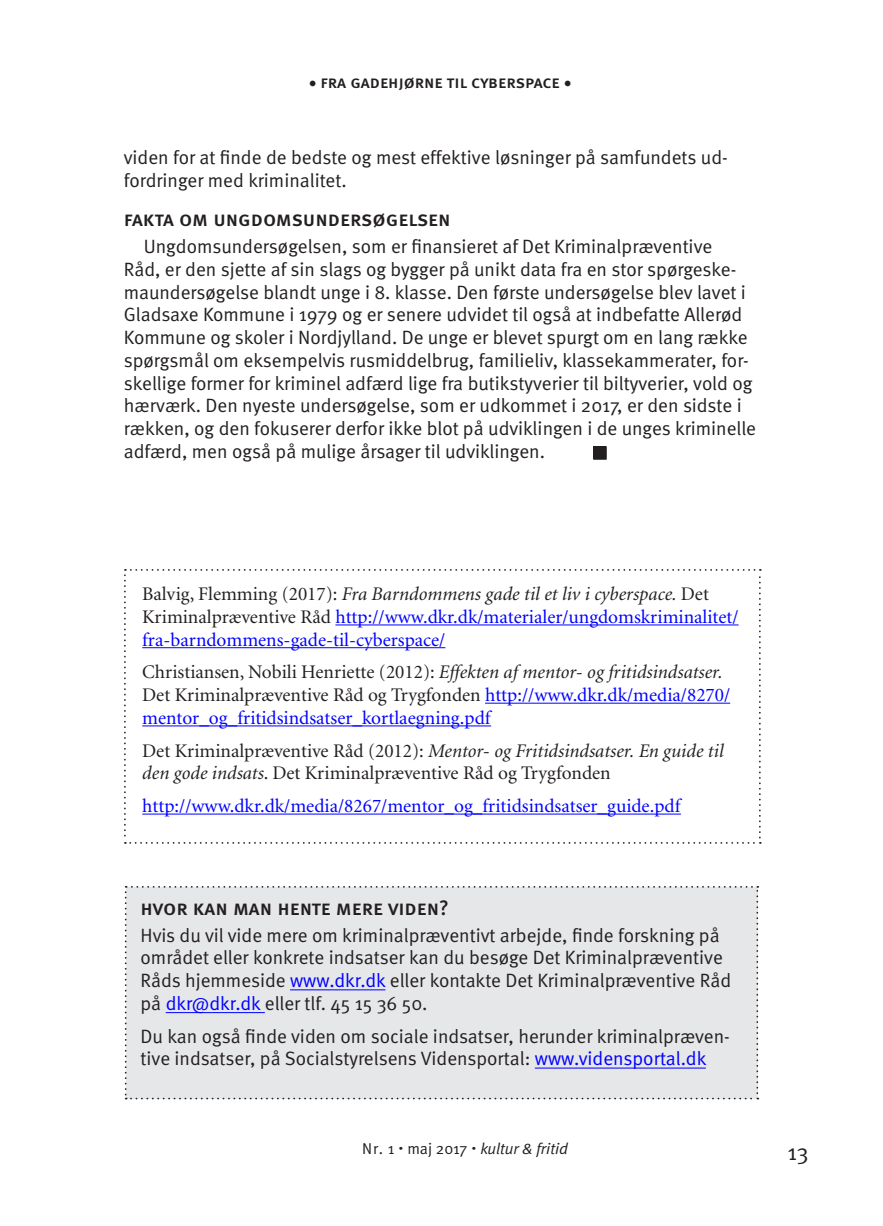
<style>
.page{position:relative;width:883px;height:1226px;background:#fff}
.page>*{position:absolute;margin:0;border:0;box-sizing:border-box;transform-origin:0 0}
.t1{font:22.75px "Meta Normal";color:#231f20}
.t2{font:21px "Meta Medium Caps";color:#231f20}
.t3{font:19.25px/22.8px "Meta Normal";color:#231f20}
.t4{font:19.25px/22.8px "Minion";color:#00f}
.t5{font:19.25px/22.8px "Minion";color:#231f20}
.t6{font:17.5px "Meta Medium Caps";color:#231f20}
.t7{font:italic 15.75px "Meta Normal";color:#231f20}
.s1{color:#231f20}
.s2{font-style:italic;color:#231f20}
.s3{font-style:italic}
.s4{color:#00f}
.s5{font-style:normal}
</style>
<div class="page">
<svg style="left:594px;top:446px;width:12px;height:11px"></svg>
<div style="left:594px;top:447px;width:12px;height:12px;border:1px solid #231f20"></div>
<div style="left:125px;top:886px;width:633px;height:213px;background:#e6e7e9"></div>
<hr style="left:290px;top:989px;width:95px;height:1px;background:#00f">
<hr style="left:166px;top:1012px;width:99px;height:1px;background:#00f">
<hr style="left:535px;top:1067px;width:171px;height:1px;background:#00f">
<svg style="left:124px;top:569px;width:637px;height:274px"></svg>
<hr style="left:335px;top:624px;width:404px;height:1px;background:#00f">
<hr style="left:142px;top:647px;width:303px;height:1px;background:#00f">
<hr style="left:485px;top:702px;width:245px;height:1px;background:#00f">
<hr style="left:142px;top:725px;width:349px;height:1px;background:#00f">
<hr style="left:142px;top:813px;width:539px;height:1px;background:#00f">
<p class="t6" style="left:309px;top:72px;width:264px">• fra gadehjørne til cyberspace •</p>
<p class="t3" style="left:124px;top:146px;width:605px">viden for at finde de bedste og mest effektive løsninger på samfundets ud&shy;fordringer med kriminalitet.</p>
<p class="t2" style="left:124px;top:207px;width:328px">fakta om ungdomsundersøgelsen</p>
<p class="t3" style="left:124px;top:235px;width:634px;text-indent:20px">Ungdomsundersøgelsen, som er finansieret af Det Kriminalpræventive<br>Råd, er den sjette af sin slags og bygger på unikt data fra en stor spørgeske&shy;maundersøgelse blandt unge i 8. klasse. Den første undersøgelse blev lavet i Gladsaxe Kommune i 1979 og er senere udvidet til også at indbefatte Allerød Kommune og skoler i Nordjylland. De unge er blevet spurgt om en lang række spørgsmål om eksempelvis rusmiddelbrug, familieliv, klassekammerater, for&shy;skellige former for kriminel adfærd lige fra butikstyverier til biltyverier, vold og hærværk. Den nyeste undersøgelse, som er udkommet i 2017, er den sidste i rækken, og den fokuserer derfor ikke blot på udviklingen i de unges kriminelle adfærd, men også på mulige årsager til udviklingen.</p>
<p class="t4" style="left:142px;top:583px;width:598px"><span class="s1">Balvig, Flemming (2017):</span> <span class="s2">Fra Barndommens gade til et liv i cyberspace.</span> <span class="s1">Det<br>Kriminalpræventive Råd</span> http://www.dkr.dk/materialer/ungdomskriminalitet/ fra-barndommens-gade-til-cyberspace/</p>
<p class="t4" style="left:142px;top:661px;width:589px"><span class="s1">Christiansen, Nobili Henriette (2012):</span> <span class="s2">Effekten af mentor- og fritidsindsatser.<br></span><span class="s1">Det Kriminalpræventive Råd og Trygfonden</span> http://www.dkr.dk/media/8270/ mentor_og_fritidsindsatser_kortlaegning.pdf</p>
<p class="t5" style="left:142px;top:739px;width:583px">Det Kriminalpræventive Råd (2012): <span class="s3">Mentor- og Fritidsindsatser. En guide til den gode indsats</span>. Det Kriminalpræventive Råd og Trygfonden</p>
<p class="t4" style="left:142px;top:795px;width:540px">http://www.dkr.dk/media/8267/mentor_og_fritidsindsatser_guide.pdf</p>
<p class="t2" style="left:141px;top:895px;width:310px">hvor kan man hente mere viden?</p>
<p class="t3" style="left:141px;top:923px;width:592px">Hvis du vil vide mere om kriminalpræventivt arbejde, finde forskning på området eller konkrete indsatser kan du besøge Det Kriminalpræventive Råds hjemmeside <span class="s4">www.dkr.dk</span> eller kontakte Det Kriminalpræventive Råd på <span class="s4">dkr@dkr.dk</span> eller tlf. 45 15 36 50.</p>
<p class="t3" style="left:141px;top:1024px;width:591px">Du kan også finde viden om sociale indsatser, herunder kriminalpræven&shy;tive indsatser, på Socialstyrelsens Vidensportal: <span class="s4">www.vidensportal.dk</span></p>
<p class="t7" style="left:362px;top:1139px;width:207px"><span class="s5">Nr. 1 maj 2017</span> kultur &amp; fritid</p>
<p class="t1" style="left:788px;top:1138px;width:22px">13</p>
</div>
